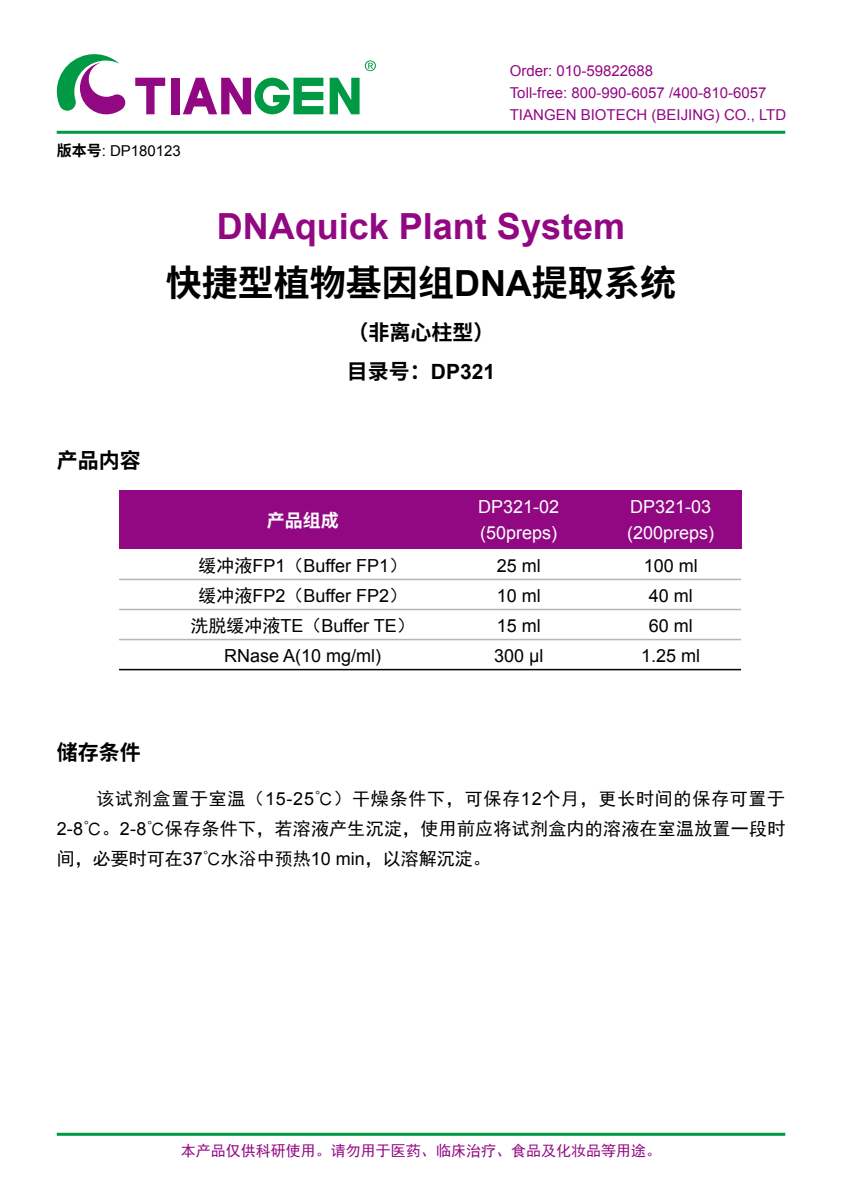
<style>
.page{position:relative;width:842px;height:1191px;background:#fff}
.page>*{position:absolute;margin:0;border:0;box-sizing:border-box;transform-origin:0 0}
.t1{font:700 36px "Arial";color:#920883}
.t2{font:700 36px "Source Han Sans CN";color:#000}
.t3{font:700 21px "Source Han Sans CN";color:#000}
.t4{font:700 21px "Arial";color:#000}
.t5{font:18px/30px "Sim Hei";letter-spacing:.015em;color:#000;text-align:justify}
.t6{font:18px "Arial";color:#000}
.t7{font:18px "Arial";color:#fff}
.t8{font:700 18px "Source Han Sans CN";color:#fff}
.t9{font:15px/22px "Arial";color:#920883}
.t10{font:15px "Sim Hei";color:#920883}
.t11{font:15px "Arial";color:#000}
.s1{font-family:"Source Han Sans CN";font-weight:700}
.s2{font-family:"Arial"}
.s3{font-family:"Source Han Sans CN"}
.s4{font-family:"Sim Hei"}
</style>
<div class="page">
<svg style="left:57px;top:54px;width:68px;height:60px"></svg>
<div style="left:171px;top:78px;width:8px;height:36px;background:#920883"></div>
<svg style="left:330px;top:78px;width:30px;height:36px"></svg>
<svg style="left:135px;top:78px;width:30px;height:36px"></svg>
<svg style="left:183px;top:78px;width:140px;height:36px"></svg>
<svg style="left:365px;top:60px;width:11px;height:11px"></svg>
<hr style="left:57px;top:131px;width:728px;height:3px;background:#094">
<hr style="left:57px;top:1132px;width:728px;height:3px;background:#094">
<div style="left:119px;top:490px;width:622px;height:59px;background:#920883"></div>
<hr style="left:119px;top:578px;width:622px;height:2px;background:#b5b6b6">
<hr style="left:119px;top:609px;width:622px;height:1px;background:#b5b6b6">
<hr style="left:119px;top:639px;width:622px;height:1px;background:#b5b6b6">
<hr style="left:119px;top:669px;width:622px;height:1px;background:#000">
<p class="t11" style="left:57px;top:141px;width:126px"><span class="s1">版本号</span>: DP180123</p>
<p class="t9" style="left:510px;top:59px;width:278px">Order: 010-59822688<br>Toll-free: 800-990-6057 /400-810-6057<br>TIANGEN BIOTECH (BEIJING) CO., LTD</p>
<h1 class="t1" style="left:217px;top:203px;width:410px">DNAquick Plant System</h1>
<h1 class="t2" style="left:166px;top:262px;width:511px">快捷型植物基因组<span class="s2">DNA</span>提取系统</h1>
<p class="t3" style="left:347px;top:321px;width:148px">（非离心柱型）</p>
<p class="t4" style="left:347px;top:358px;width:150px"><span class="s3">目录号：</span>DP321</p>
<p class="t3" style="left:57px;top:448px;width:85px">产品内容</p>
<p class="t8" style="left:267px;top:510px;width:73px">产品组成</p>
<p class="t7" style="left:478px;top:495px;width:83px">DP321-02</p>
<p class="t7" style="left:630px;top:495px;width:83px">DP321-03</p>
<p class="t7" style="left:480px;top:521px;width:79px">(50preps)</p>
<p class="t7" style="left:627px;top:521px;width:89px">(200preps)</p>
<p class="t6" style="left:198px;top:553px;width:210px"><span class="s4">缓冲液</span>FP1<span class="s4">（</span>Buffer FP1<span class="s4">）</span></p>
<p class="t6" style="left:497px;top:553px;width:46px">25 ml</p>
<p class="t6" style="left:644px;top:553px;width:56px">100 ml</p>
<p class="t6" style="left:198px;top:583px;width:210px"><span class="s4">缓冲液</span>FP2<span class="s4">（</span>Buffer FP2<span class="s4">）</span></p>
<p class="t6" style="left:497px;top:583px;width:46px">10 ml</p>
<p class="t6" style="left:649px;top:583px;width:46px">40 ml</p>
<p class="t6" style="left:190px;top:613px;width:226px"><span class="s4">洗脱缓冲液</span>TE<span class="s4">（</span>Buffer TE<span class="s4">）</span></p>
<p class="t6" style="left:497px;top:613px;width:46px">15 ml</p>
<p class="t6" style="left:649px;top:613px;width:46px">60 ml</p>
<p class="t6" style="left:224px;top:643px;width:159px">RNase A(10 mg/ml)</p>
<p class="t6" style="left:494px;top:643px;width:51px">300 µl</p>
<p class="t6" style="left:641px;top:643px;width:61px">1.25 ml</p>
<p class="t3" style="left:57px;top:741px;width:85px">储存条件</p>
<p class="t5" style="left:57px;top:784px;width:730px;text-indent:40px">该试剂盒置于室温（<span class="s2">15-25</span>℃）干燥条件下，可保存<span class="s2">12</span>个月，更长时间的保存可置于<span class="s2">2-8</span>℃。<span class="s2">2-8</span>℃保存条件下，若溶液产生沉淀，使用前应将试剂盒内的溶液在室温放置一段时间，必要时可在<span class="s2">37</span>℃水浴中预热<span class="s2">10 min</span>，以溶解沉淀。</p>
<p class="t10" style="left:181px;top:1142px;width:481px">本产品仅供科研使用。请勿用于医药、临床治疗、食品及化妆品等用途。</p>
</div>
